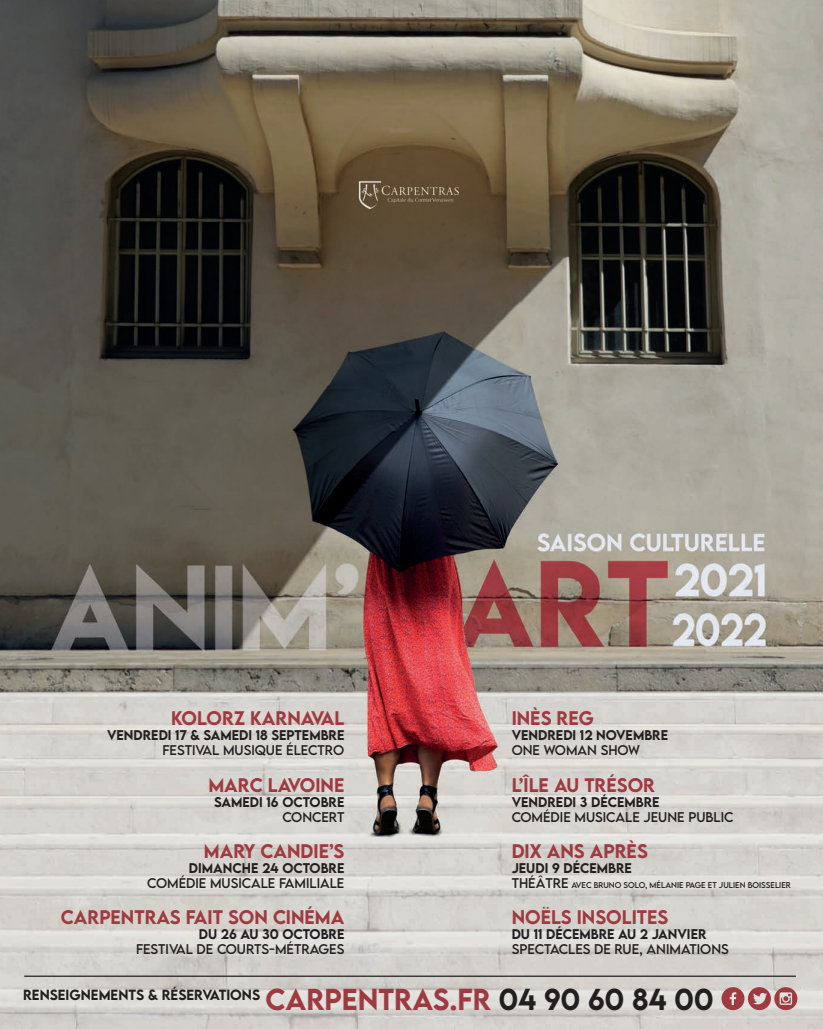
<style>
.page{position:relative;width:823px;height:1029px;background:#fff}
.page>*{position:absolute;margin:0;border:0;box-sizing:border-box;transform-origin:0 0}
.t1{font:500 26.88px "LEMONMILK";color:#9f3a41}
.t2{font:500 17.5px "LEMONMILK";color:#9f3a41}
.t3{font:500 13.12px "LEMONMILK";color:#231f20}
.t4{font:500 12.5px "LEMONMILK";color:#231f20}
.t5{font:12.5px "LEMONMILK";color:#231f20}
.t6{font:7.5px "LEMONMILK";color:#231f20}
.s1{font-size:12.5px}
.s2{color:#231f20}
</style>
<div class="page">
<img style="left:0;top:0;width:823px;height:1029px">
<svg style="left:721px;top:987px;width:76px;height:23px;background:#b97f81"></svg>
<hr style="left:24px;top:975px;width:771px;height:2px;background:#231f20">
<svg style="left:815px;top:1027px;width:8px;height:2px"></svg>
<p class="t2" style="left:171px;top:707px;width:175px">KOLORZ KARNAVAL</p>
<p class="t4" style="left:107px;top:727px;width:237px">VENDREDI 17 &amp; SAMEDI 18 SEPTEMBRE</p>
<p class="t5" style="left:162px;top:742px;width:183px">FESTIVAL MUSIQUE ÉLECTRO</p>
<p class="t2" style="left:208px;top:773px;width:135px">MARC LAVOINE</p>
<p class="t4" style="left:214px;top:793px;width:130px">SAMEDI 16 OCTOBRE</p>
<p class="t5" style="left:282px;top:808px;width:63px">CONCERT</p>
<p class="t2" style="left:204px;top:839px;width:142px">MARY CANDIE’S</p>
<p class="t4" style="left:189px;top:859px;width:156px">DIMANCHE 24 OCTOBRE</p>
<p class="t5" style="left:147px;top:874px;width:199px">COMÉDIE MUSICALE FAMILIALE</p>
<p class="t2" style="left:61px;top:905px;width:285px">CARPENTRAS FAIT SON CINÉMA</p>
<p class="t4" style="left:199px;top:925px;width:146px">DU 26 AU 30 OCTOBRE</p>
<p class="t5" style="left:136px;top:940px;width:210px">FESTIVAL DE COURTS-MÉTRAGES</p>
<p class="t2" style="left:511px;top:707px;width:84px">INÈS REG</p>
<p class="t4" style="left:511px;top:727px;width:156px">VENDREDI 12 NOVEMBRE</p>
<p class="t5" style="left:511px;top:742px;width:130px">ONE WOMAN SHOW</p>
<p class="t2" style="left:511px;top:773px;width:145px">L’ÎLE AU TRÉSOR</p>
<p class="t4" style="left:511px;top:793px;width:148px">VENDREDI 3 DÉCEMBRE</p>
<p class="t5" style="left:511px;top:808px;width:223px">COMÉDIE MUSICALE JEUNE PUBLIC</p>
<p class="t2" style="left:511px;top:839px;width:138px">DIX ANS APRÈS</p>
<p class="t4" style="left:511px;top:859px;width:120px">JEUDI 9 DÉCEMBRE</p>
<p class="t6" style="left:511px;top:879px;width:281px"><span class="s1">THÉÂTRE</span> AVEC BRUNO SOLO, MÉLANIE PAGE ET JULIEN BOISSELIER</p>
<p class="t2" style="left:511px;top:905px;width:158px">NOËLS INSOLITES</p>
<p class="t4" style="left:511px;top:925px;width:196px">DU 11 DÉCEMBRE AU 2 JANVIER</p>
<p class="t5" style="left:511px;top:940px;width:219px">SPECTACLES DE RUE, ANIMATIONS</p>
<p class="t3" style="left:23px;top:986px;width:239px">RENSEIGNEMENTS &amp; RÉSERVATIONS</p>
<p class="t1" style="left:265px;top:981px;width:449px">CARPENTRAS.FR <span class="s2">04 90 60 84 00</span></p>
</div>
